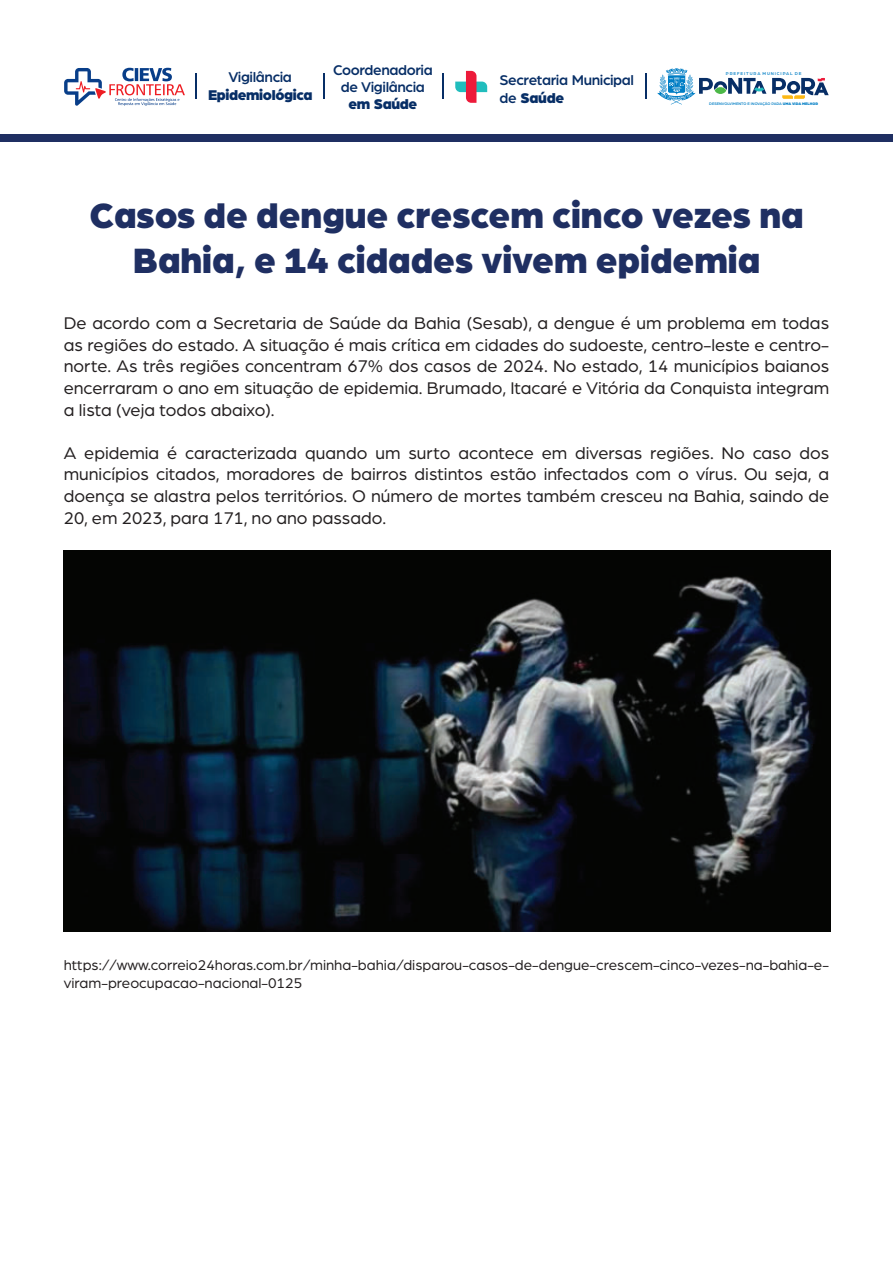
<style>
.page{position:relative;width:893px;height:1263px;background:#fff}
.page>*{position:absolute;margin:0;border:0;box-sizing:border-box;transform-origin:0 0}
.t1{font:900 37.5px/45px "Arboria";color:#1f2f62;text-align:center}
.t2{font:18px/21.6px "Arboria";color:#231f20;text-align:justify}
.t3{font:15px/18px "Arboria";color:#231f20}
.t4{font:500 15px/17.4px "Arboria";letter-spacing:-.025em;color:#072e66}
.t5{font:900 15px "Arboria";letter-spacing:-.02em;color:#072e66}
.t6{font:500 4.35px "Arboria";letter-spacing:.2em;color:#007ec5}
.t7{font:500 3.9px "Arboria";color:#007ec5}
.s1{font-weight:900}
</style>
<div class="page">
<svg style="left:657px;top:68px;width:109px;height:37px"></svg>
<svg style="left:772px;top:78px;width:57px;height:21px"></svg>
<svg style="left:455px;top:71px;width:32px;height:32px"></svg>
<svg style="left:64px;top:68px;width:121px;height:38px"></svg>
<svg style="left:196px;top:73px;width:1px;height:25px"></svg>
<svg style="left:323px;top:73px;width:1px;height:25px"></svg>
<svg style="left:443px;top:73px;width:1px;height:25px"></svg>
<svg style="left:645px;top:73px;width:1px;height:25px"></svg>
<div style="left:0;top:134px;width:893px;height:7px;background:#1f2f62"></div>
<img style="left:64px;top:551px;width:766px;height:380px">
<p class="t4" style="left:228px;top:69px;width:65px">Vigilância</p>
<p class="t5" style="left:208px;top:88px;width:106px">Epidemiológica</p>
<p class="t4" style="left:333px;top:62px;width:101px;line-height:16.8px;text-align:center">Coordenadoria de Vigilância</p>
<p class="t5" style="left:349px;top:98px;width:70px">em Saúde</p>
<p class="t4" style="left:499px;top:72px;width:136px">Secretaria Municipal de <span class="s1">Saúde</span></p>
<p class="t6" style="left:726px;top:71px;width:77px">PREFEITURA MUNICIPAL DE</p>
<p class="t7" style="left:709px;top:102px;width:110px">DESENVOLVIMENTO E INOVAÇÃO PARA <span class="s1">UMA VIDA MELHOR</span></p>
<h1 class="t1" style="left:89px;top:190px;width:716px">Casos de dengue crescem cinco vezes na<br>Bahia, e 14 cidades vivem epidemia</h1>
<p class="t2" style="left:64px;top:312px;width:767px">De acordo com a Secretaria de Saúde da Bahia (Sesab), a dengue é um problema em todas as regiões do estado. A situação é mais crítica em cidades do sudoeste, centro-leste e centro&shy;norte. As três regiões concentram 67% dos casos de 2024. No estado, 14 municípios baianos encerraram o ano em situação de epidemia. Brumado, Itacaré e Vitória da Conquista integram a lista (veja todos abaixo).</p>
<p class="t2" style="left:64px;top:441px;width:767px">A epidemia é caracterizada quando um surto acontece em diversas regiões. No caso dos municípios citados, moradores de bairros distintos estão infectados com o vírus. Ou seja, a doença se alastra pelos territórios. O número de mortes também cresceu na Bahia, saindo de 20, em 2023, para 171, no ano passado.</p>
<p class="t3" style="left:64px;top:956px;width:767px">https://www.correio24horas.com.br/minha-bahia/disparou-casos-de-dengue-crescem-cinco-vezes-na-bahia-e&shy;viram-preocupacao-nacional-0125</p>
</div>
